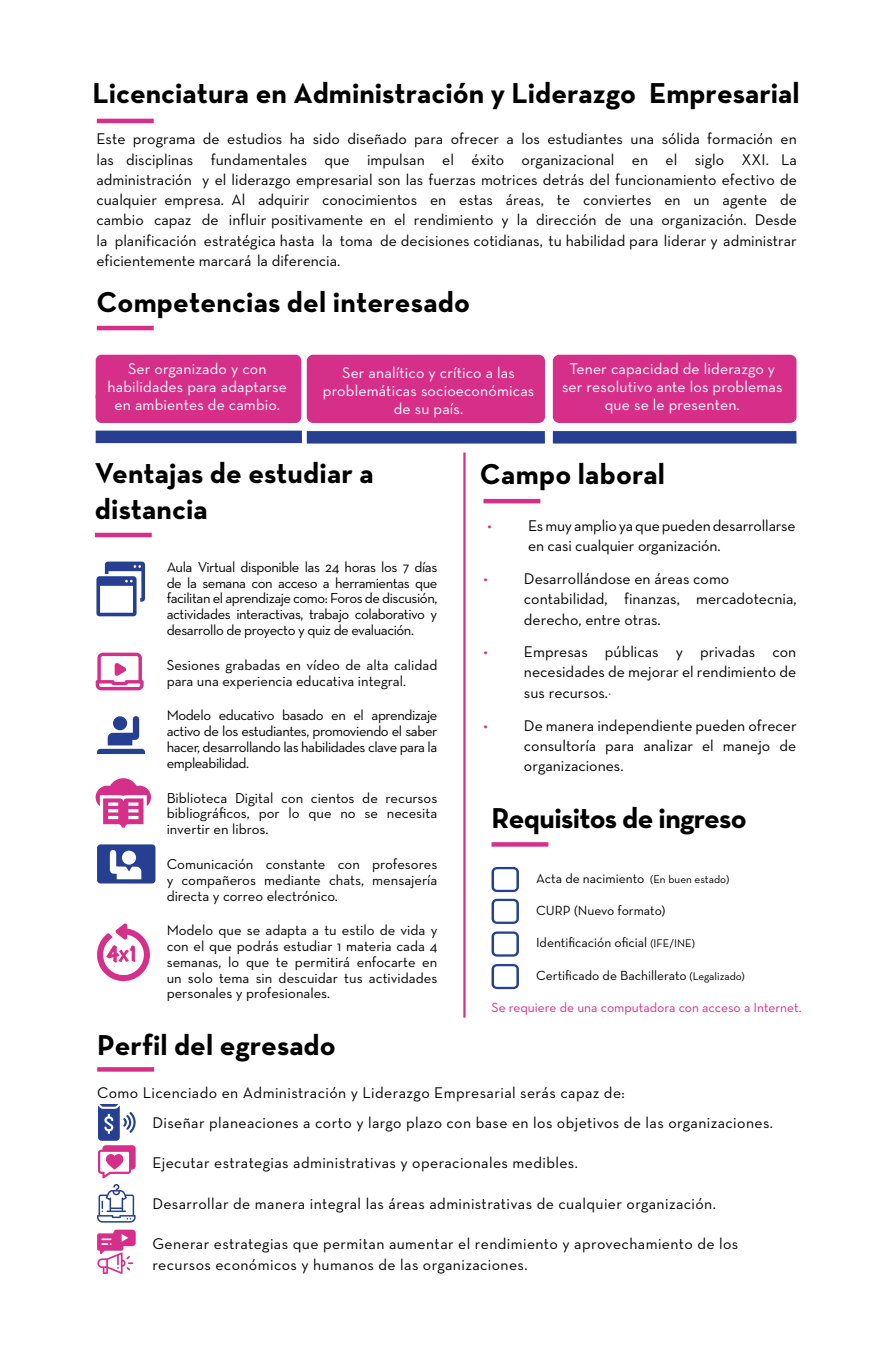
<style>
.page{position:relative;width:893px;height:1372px;background:#fff}
.page>*{position:absolute;margin:0;border:0;box-sizing:border-box;transform-origin:0 0}
.t1{font:700 29.25px/36px "Neutra Text";color:#000}
.t2{font:700 29.25px "Neutra Text";letter-spacing:-.025em;color:#000}
.t3{font:15.75px/20.2px "Neutra Text";letter-spacing:.02em;color:#000;text-align:justify}
.t4{font:15.75px/18.2px "Neutra Text";letter-spacing:.01em;color:#fff;text-align:center}
.t5{font:15.75px/20.2px "Neutra Text";color:#000}
.t6{font:15.75px/20.2px "Neutra Text";letter-spacing:-.01em;color:#000}
.t7{font:14.62px/15.8px "Neutra Text";color:#000;text-align:justify}
.t8{font:13.5px "Neutra Text";color:#000}
.t9{font:13.5px "Neutra Text";color:#d52f89}
.s1{color:#d52f89}
.s2{font-size:11.25px}
</style>
<div class="page">
<div style="left:96px;top:355px;width:205px;height:68px;background:#d52f89;border-radius:6px"></div>
<div style="left:307px;top:355px;width:238px;height:68px;background:#d52f89;border-radius:6px"></div>
<div style="left:553px;top:355px;width:243px;height:68px;background:#d52f89;border-radius:6px"></div>
<hr style="left:97px;top:119px;width:57px;height:4px;background:#d52f89">
<div style="left:96px;top:430px;width:206px;height:13px;background:#263f91"></div>
<div style="left:553px;top:431px;width:243px;height:12px;background:#263f91"></div>
<div style="left:307px;top:431px;width:238px;height:12px;background:#263f91"></div>
<svg style="left:97px;top:1067px;width:57px;height:4px"></svg>
<div style="left:95px;top:532px;width:57px;height:5px;background:#d52f89"></div>
<hr style="left:483px;top:499px;width:57px;height:4px;background:#d52f89">
<svg style="left:96px;top:561px;width:49px;height:55px"></svg>
<svg style="left:96px;top:652px;width:48px;height:38px"></svg>
<svg style="left:96px;top:778px;width:55px;height:49px"></svg>
<svg style="left:97px;top:716px;width:48px;height:38px"></svg>
<div style="left:113px;top:716px;width:14px;height:14px;background:#263f91;border-radius:50%"></div>
<div style="left:97px;top:844px;width:58px;height:39px;background:#263f91;border-radius:4px"></div>
<svg style="left:110px;top:850px;width:31px;height:29px"></svg>
<hr style="left:463px;top:452px;width:3px;height:565px;background:#d52f89">
<svg style="left:491px;top:842px;width:57px;height:4px"></svg>
<svg style="left:491px;top:866px;width:28px;height:26px"></svg>
<svg style="left:491px;top:898px;width:28px;height:25px"></svg>
<svg style="left:491px;top:931px;width:28px;height:25px"></svg>
<svg style="left:491px;top:964px;width:28px;height:25px"></svg>
<svg style="left:97px;top:1104px;width:39px;height:118px"></svg>
<svg style="left:97px;top:1229px;width:39px;height:44px"></svg>
<svg style="left:97px;top:923px;width:53px;height:59px"></svg>
<hr style="left:97px;top:326px;width:57px;height:4px;background:#d52f89">
<h1 class="t1" style="left:92px;top:74px;width:709px">Licenciatura en Administración y Liderazgo Empresarial</h1>
<p class="t3" style="left:96px;top:129px;width:702px">Este programa de estudios ha sido diseñado para ofrecer a los estudiantes una sólida formación en las disciplinas fundamentales que impulsan el éxito organizacional en el siglo XXI. La administración y el liderazgo empresarial son las fuerzas motrices detrás del funcionamiento efectivo de cualquier empresa. Al adquirir conocimientos en estas áreas, te conviertes en un agente de cambio capaz de influir positivamente en el rendimiento y la dirección de una organización. Desde la planificación estratégica hasta la toma de decisiones cotidianas, tu habilidad para liderar y administrar eficientemente marcará la diferencia.</p>
<h1 class="t1" style="left:96px;top:284px;width:375px">Competencias del interesado</h1>
<p class="t4" style="left:108px;top:359px;width:181px">Ser organizado y con habilidades para adaptarse en ambientes de cambio.</p>
<p class="t4" style="left:562px;top:359px;width:222px">Tener capacidad de liderazgo y ser resolutivo ante los problemas que se le presenten.</p>
<p class="t4" style="left:323px;top:363px;width:213px">Ser analítico y crítico a las problemáticas socioeconómicas de su país.</p>
<h1 class="t1" style="left:95px;top:454px;width:280px">Ventajas de estudiar a distancia</h1>
<h1 class="t1" style="left:480px;top:455px;width:187px">Campo laboral</h1>
<p class="t6" style="left:528px;top:515px;width:269px;text-indent:-40px"><span class="s1">•</span> Es muy amplio ya que pueden desarrollarse en casi cualquier organización.</p>
<p class="t5" style="left:524px;top:568px;width:274px;text-indent:-40px"><span class="s1">•</span> Desarrollándose en áreas como contabilidad, finanzas, mercadotecnia, derecho, entre otras.</p>
<p class="t3" style="left:524px;top:641px;width:274px;text-indent:-40px"><span class="s1">•</span> Empresas públicas y privadas con necesidades de mejorar el rendimiento de sus recursos.<span class="s1">¦</span></p>
<p class="t3" style="left:524px;top:714px;width:274px;text-indent:-40px"><span class="s1">•</span> De manera independiente pueden ofrecer consultoría para analizar el manejo de organizaciones.</p>
<p class="t7" style="left:167px;top:558px;width:272px">Aula Virtual disponible las 24 horas los 7 días de la semana con acceso a herramientas que facilitan el aprendizaje como: Foros de discusión, actividades interactivas, trabajo colaborativo y desarrollo de proyecto y quiz de evaluación.</p>
<p class="t7" style="left:167px;top:656px;width:272px">Sesiones grabadas en vídeo de alta calidad para una experiencia educativa integral.</p>
<p class="t7" style="left:167px;top:707px;width:272px">Modelo educativo basado en el aprendizaje activo de los estudiantes, promoviendo el saber hacer, desarrollando las habilidades clave para la empleabilidad.</p>
<p class="t7" style="left:167px;top:789px;width:272px">Biblioteca Digital con cientos de recursos bibliográficos, por lo que no se necesita invertir en libros.</p>
<p class="t7" style="left:167px;top:855px;width:272px">Comunicación constante con profesores y compañeros mediante chats, mensajería directa y correo electrónico.</p>
<p class="t7" style="left:167px;top:922px;width:272px">Modelo que se adapta a tu estilo de vida y con el que podrás estudiar 1 materia cada 4 semanas, lo que te permitirá enfocarte en un solo tema sin descuidar tus actividades personales y profesionales.</p>
<h1 class="t2" style="left:492px;top:800px;width:257px">Requisitos de ingreso</h1>
<p class="t8" style="left:536px;top:869px;width:195px">Acta de nacimiento <span class="s2">(En buen estado)</span></p>
<p class="t8" style="left:536px;top:902px;width:131px">CURP (Nuevo formato)</p>
<p class="t8" style="left:536px;top:934px;width:160px">Identificación oficial <span class="s2">(IFE/INE)</span></p>
<p class="t8" style="left:536px;top:967px;width:210px">Certificado de Bachillerato <span class="s2">(Legalizado)</span></p>
<p class="t9" style="left:491px;top:999px;width:312px">Se requiere de una computadora con acceso a Internet.</p>
<h1 class="t1" style="left:97px;top:1026px;width:240px">Perfil del egresado</h1>
<p class="t3" style="left:97px;top:1082px;width:529px">Como Licenciado en Administración y Liderazgo Empresarial serás capaz de:</p>
<p class="t3" style="left:152px;top:1111px;width:622px">Diseñar planeaciones a corto y largo plazo con base en los objetivos de las organizaciones.</p>
<p class="t3" style="left:152px;top:1152px;width:427px">Ejecutar estrategias administrativas y operacionales medibles.</p>
<p class="t3" style="left:152px;top:1192px;width:565px">Desarrollar de manera integral las áreas administrativas de cualquier organización.</p>
<p class="t3" style="left:152px;top:1233px;width:587px">Generar estrategias que permitan aumentar el rendimiento y aprovechamiento de los recursos económicos y humanos de las organizaciones.</p>
</div>
